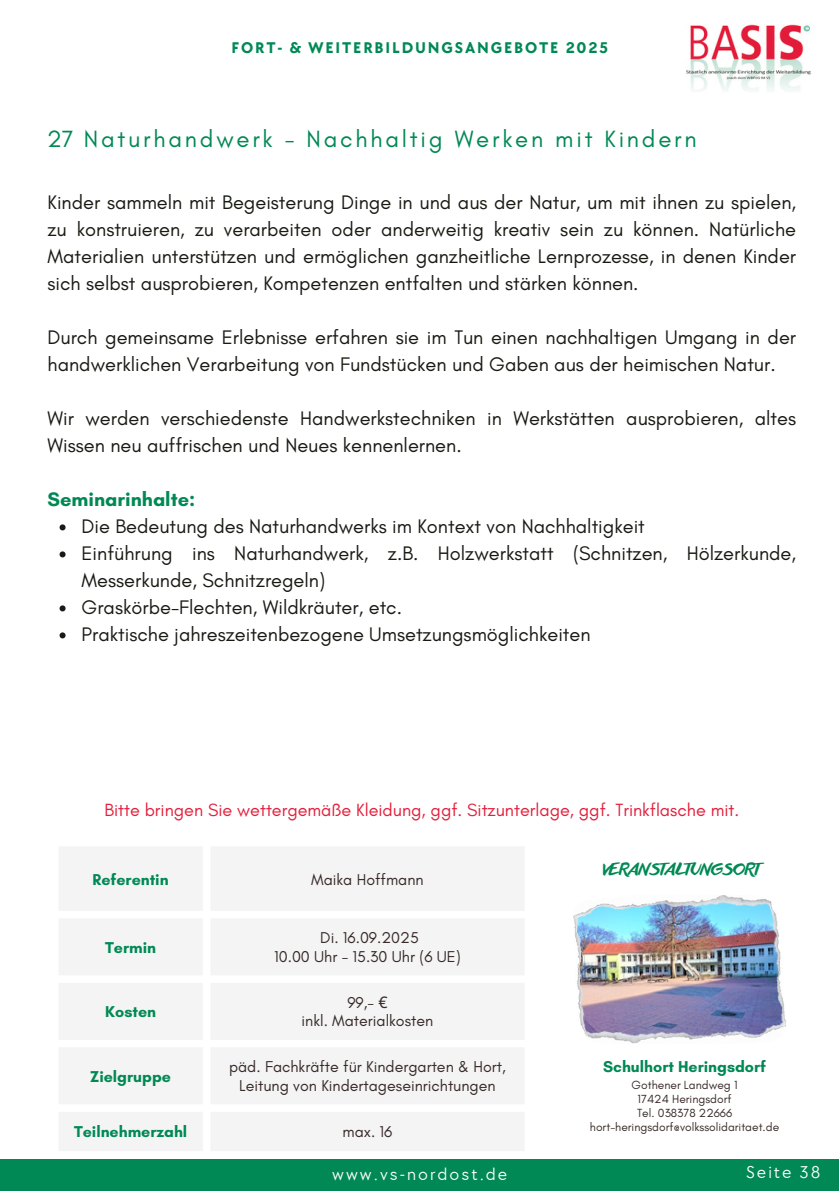
<style>
.page{position:relative;width:839px;height:1191px;background:#fff}
.page>*{position:absolute;margin:0;border:0;box-sizing:border-box;transform-origin:0 0}
.t1{font:24px "Glacial Indifference";letter-spacing:.115em;color:#008954}
.t2{font:20px/27px "Glacial Indifference";color:#181b13}
.t3{font:700 20px "Glacial Indifference";color:#008954}
.t4{font:18px "Glacial Indifference";color:#e41f3c}
.t5{font:17.6px "TT Chocolates";letter-spacing:.115em;color:#fff}
.t6{font:16px/18.6px "Glacial Indifference";color:#372a28;text-align:center}
.t7{font:700 16px "Glacial Indifference";color:#008954}
.t8{font:700 16px "TT Chocolates";letter-spacing:.115em;color:#008954}
.t9{font:16px "Anothershabby";color:#008954}
.t10{font:12px "Glacial Indifference";color:#372a28}
.s1{font-family:"Noto Sans"}
</style>
<div class="page">
<svg style="left:60px;top:524px;width:6px;height:6px"></svg>
<svg style="left:60px;top:551px;width:6px;height:6px"></svg>
<svg style="left:60px;top:605px;width:6px;height:6px"></svg>
<svg style="left:60px;top:632px;width:6px;height:6px"></svg>
<div style="left:0;top:1159px;width:838px;height:32px;background:#008954"></div>
<img style="left:686px;top:24px;width:125px;height:67px">
<svg style="left:59px;top:847px;width:465px;height:304px;fill:#f4f4f4"></svg>
<img style="left:573px;top:896px;width:213px;height:147px">
<p class="t8" style="left:231px;top:39px;width:378px">FORT- &amp; WEITERBILDUNGSANGEBOTE 2025</p>
<p class="t1" style="left:47px;top:124px;width:651px">27 Naturhandwerk - Nachhaltig Werken mit Kindern</p>
<p class="t2" style="left:48px;top:189px;width:750px;text-align:justify">Kinder sammeln mit Begeisterung Dinge in und aus der Natur, um mit ihnen zu spielen, zu konstruieren, zu verarbeiten oder anderweitig kreativ sein zu können. Natürliche Materialien unterstützen und ermöglichen ganzheitliche Lernprozesse, in denen Kinder sich selbst ausprobieren, Kompetenzen entfalten und stärken können.</p>
<h4 class="t2" style="left:48px;top:324px;width:750px">Durch gemeinsame Erlebnisse erfahren sie im Tun einen nachhaltigen Umgang in der handwerklichen Verarbeitung von Fundstücken und Gaben aus der heimischen Natur.</h4>
<p class="t2" style="left:48px;top:405px;width:750px">Wir werden verschiedenste Handwerkstechniken in Werkstätten ausprobieren, altes<br>Wissen neu auffrischen und Neues kennenlernen.</p>
<h1 class="t3" style="left:48px;top:487px;width:149px">Seminarinhalte:</h1>
<h3 class="t2" style="left:82px;top:513px;width:564px">Die Bedeutung des Naturhandwerks im Kontext von Nachhaltigkeit</h3>
<h3 class="t2" style="left:82px;top:540px;width:716px">Einführung ins Naturhandwerk, z.B. Holzwerkstatt (Schnitzen, Hölzerkunde,<br>Messerkunde, Schnitzregeln)</h3>
<h3 class="t2" style="left:82px;top:594px;width:322px">Graskörbe-Flechten, Wildkräuter, etc.</h3>
<h2 class="t2" style="left:82px;top:621px;width:510px">Praktische jahreszeitenbezogene Umsetzungsmöglichkeiten</h2>
<h5 class="t4" style="left:104px;top:798px;width:636px">Bitte bringen Sie wettergemäße Kleidung, ggf. Sitzunterlage, ggf. Trinkflasche mit.</h5>
<p class="t7" style="left:93px;top:869px;width:78px">Referentin</p>
<p class="t6" style="left:311px;top:870px;width:114px">Maika Hoffmann</p>
<p class="t7" style="left:105px;top:937px;width:52px">Termin</p>
<p class="t7" style="left:105px;top:1002px;width:52px">Kosten</p>
<h3 class="t6" style="left:320px;top:928px;width:100px">Di. 16.09.2025</h3>
<p class="t6" style="left:274px;top:947px;width:188px">10.00 Uhr - 15.30 Uhr (6 UE)</p>
<p class="t6" style="left:347px;top:993px;width:42px">99,- <span class="s1">€</span></p>
<p class="t6" style="left:301px;top:1011px;width:133px">inkl. Materialkosten</p>
<p class="t7" style="left:90px;top:1066px;width:82px">Zielgruppe</p>
<p class="t6" style="left:229px;top:1057px;width:278px">päd. Fachkräfte für Kindergarten &amp; Hort,<br>Leitung von Kindertageseinrichtungen</p>
<p class="t7" style="left:74px;top:1121px;width:115px">Teilnehmerzahl</p>
<p class="t6" style="left:342px;top:1122px;width:51px">max. 16</p>
<p class="t5" style="left:332px;top:1164px;width:176px">www.vs-nordost.de</p>
<p class="t9" style="left:603px;top:861px;width:158px">VERANSTALTUNGSORT</p>
<p class="t7" style="left:603px;top:1057px;width:164px">Schulhort Heringsdorf</p>
<p class="t10" style="left:631px;top:1078px;width:107px">Gothener Landweg 1</p>
<p class="t10" style="left:637px;top:1092px;width:95px">17424 Heringsdorf</p>
<p class="t10" style="left:637px;top:1106px;width:97px">Tel. 038378 22666</p>
<p class="t10" style="left:590px;top:1120px;width:191px">hort-heringsdorf@volkssolidaritaet.de</p>
<p class="t5" style="left:746px;top:1163px;width:76px">Seite 38</p>
</div>
